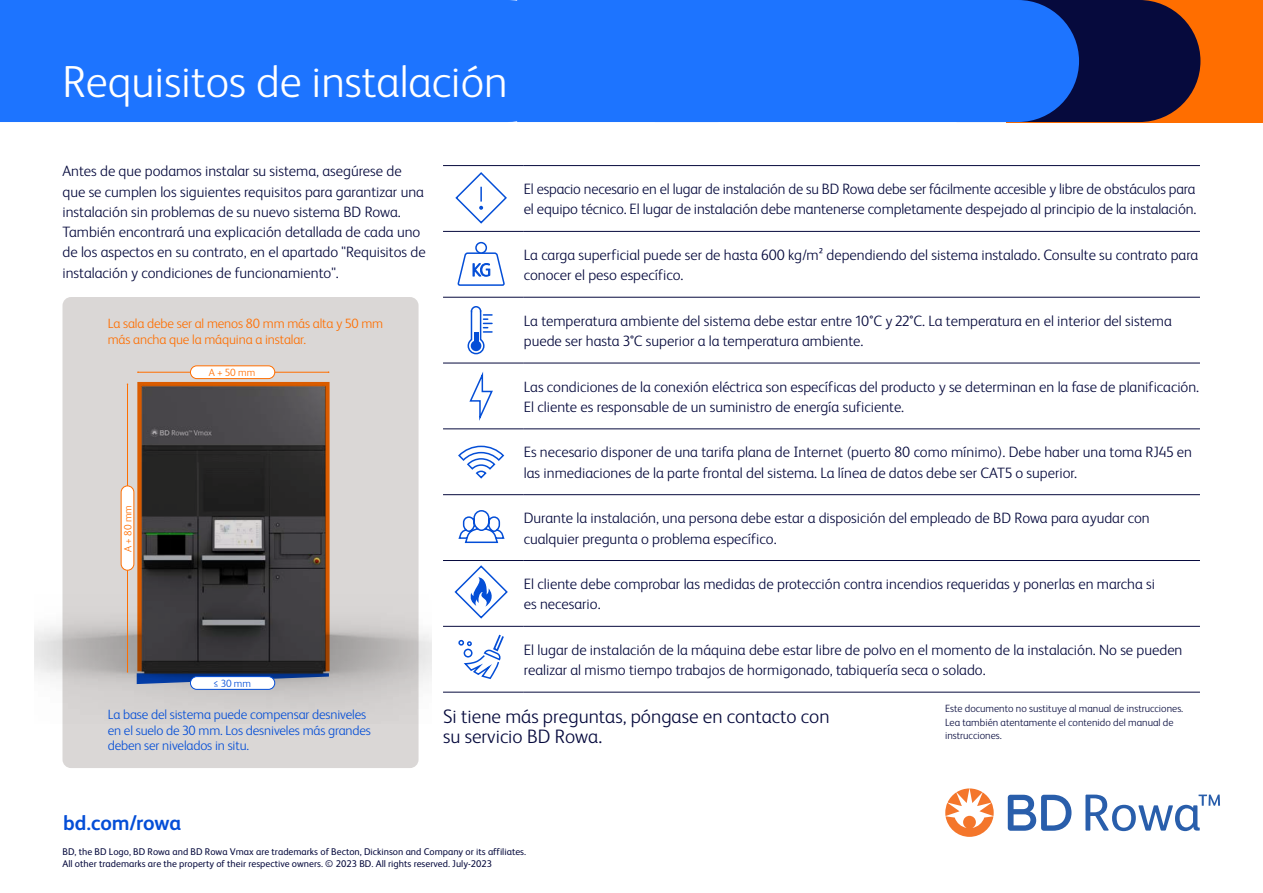
<style>
.page{position:relative;width:1263px;height:893px;background:#fff}
.page>*{position:absolute;margin:0;border:0;box-sizing:border-box;transform-origin:0 0}
.t1{font:300 45px "FS Albert Pro";color:#fff}
.t2{font:700 21px "FS Albert Pro";letter-spacing:-.005em;color:#044ed7}
.t3{font:300 19.5px/19.2px "FS Albert Pro";color:#060a3d}
.t4{font:300 15px/20.2px "FS Albert Pro";color:#060a3d}
.t5{font:300 13.5px/15.8px "FS Albert Pro";letter-spacing:-.01em;color:#044ed7}
.t6{font:300 13.5px/15.8px "FS Albert Pro";letter-spacing:-.01em;color:#ff6e00}
.t7{font:300 10.5px/13.5px "FS Albert Pro";color:#060a3d}
.t8{font:300 10.5px "FS Albert Pro";color:#ff6e00}
.t9{font:300 10.5px "FS Albert Pro";color:#044ed7}
.t10{font:9.75px/11.2px "FS Albert Pro";color:#060a3d}
</style>
<div class="page">
<div style="left:1006px;top:0;width:257px;height:122px;background:#ff6e00"></div>
<svg style="left:1079px;top:0;width:121px;height:122px;background:#201436"></svg>
<div style="left:778px;top:0;width:301px;height:122px;background:#1d74ff"></div>
<div style="left:0;top:0;width:778px;height:122px;background:#1d74ff"></div>
<svg style="left:1085px;top:795px;width:135px;height:36px"></svg>
<svg style="left:1008px;top:795px;width:63px;height:36px"></svg>
<svg style="left:945px;top:788px;width:49px;height:49px"></svg>
<img style="left:34px;top:326px;width:398px;height:398px">
<svg style="left:63px;top:297px;width:355px;height:471px;background:#a3a1a1"></svg>
<hr style="left:443px;top:165px;width:81px;height:1px;background:#060a3d">
<hr style="left:524px;top:165px;width:676px;height:1px;background:#060a3d">
<hr style="left:443px;top:231px;width:81px;height:1px;background:#060a3d">
<hr style="left:524px;top:231px;width:676px;height:1px;background:#060a3d">
<hr style="left:443px;top:297px;width:81px;height:1px;background:#060a3d">
<hr style="left:524px;top:297px;width:676px;height:1px;background:#060a3d">
<hr style="left:443px;top:363px;width:81px;height:1px;background:#060a3d">
<hr style="left:524px;top:363px;width:676px;height:1px;background:#060a3d">
<hr style="left:443px;top:428px;width:81px;height:1px;background:#060a3d">
<hr style="left:524px;top:428px;width:676px;height:1px;background:#060a3d">
<hr style="left:443px;top:494px;width:81px;height:1px;background:#060a3d">
<hr style="left:524px;top:494px;width:676px;height:1px;background:#060a3d">
<hr style="left:443px;top:560px;width:81px;height:1px;background:#060a3d">
<hr style="left:524px;top:560px;width:676px;height:1px;background:#060a3d">
<hr style="left:443px;top:626px;width:81px;height:1px;background:#060a3d">
<hr style="left:524px;top:626px;width:676px;height:1px;background:#060a3d">
<hr style="left:443px;top:692px;width:81px;height:1px;background:#060a3d">
<hr style="left:524px;top:692px;width:676px;height:1px;background:#060a3d">
<div style="left:137px;top:382px;width:193px;height:291px;border:4px solid #ff6e00"></div>
<div style="left:190px;top:677px;width:85px;height:12px;background:#fff;border-radius:6px"></div>
<div style="left:190px;top:676px;width:85px;height:14px;border:1px solid #044ed7;border-radius:6px"></div>
<svg style="left:137px;top:673px;width:192px;height:14px"></svg>
<hr style="left:138px;top:372px;width:191px;height:1px;background:#ff6e00">
<div style="left:190px;top:366px;width:85px;height:13px;background:#fff;border-radius:6px"></div>
<div style="left:190px;top:365px;width:85px;height:14px;border:1px solid #ff6e00;border-radius:6px"></div>
<hr style="left:127px;top:384px;width:1px;height:288px;background:#ff6e00">
<div style="left:121px;top:486px;width:13px;height:84px;background:#fff;border-radius:6px"></div>
<div style="left:121px;top:486px;width:13px;height:85px;border:1px solid #ff6e00;border-radius:6px"></div>
<svg style="left:454px;top:565px;width:54px;height:54px"></svg>
<svg style="left:469px;top:373px;width:24px;height:48px"></svg>
<div style="left:475px;top:242px;width:12px;height:12px;border:2px solid #044ed7;border-radius:50%"></div>
<svg style="left:457px;top:252px;width:48px;height:34px"></svg>
<svg style="left:467px;top:306px;width:25px;height:49px"></svg>
<svg style="left:458px;top:510px;width:47px;height:34px"></svg>
<svg style="left:455px;top:172px;width:52px;height:52px"></svg>
<svg style="left:458px;top:445px;width:47px;height:34px"></svg>
<svg style="left:458px;top:634px;width:46px;height:45px"></svg>
<h1 class="t1" style="left:63px;top:51px;width:447px">Requisitos de instalación</h1>
<p class="t4" style="left:63px;top:160px;width:365px">Antes de que podamos instalar su sistema, asegúrese de que se cumplen los siguientes requisitos para garantizar una instalación sin problemas de su nuevo sistema BD Rowa.<br>También encontrará una explicación detallada de cada uno de los aspectos en su contrato, en el apartado "Requisitos de instalación y condiciones de funcionamiento".</p>
<p class="t4" style="left:524px;top:178px;width:674px">El espacio necesario en el lugar de instalación de su BD Rowa debe ser fácilmente accesible y libre de obstáculos para el equipo técnico. El lugar de instalación debe mantenerse completamente despejado al principio de la instalación.</p>
<p class="t4" style="left:524px;top:244px;width:676px">La carga superficial puede ser de hasta 600 kg/m² dependiendo del sistema instalado. Consulte su contrato para conocer el peso específico.</p>
<p class="t4" style="left:524px;top:310px;width:649px">La temperatura ambiente del sistema debe estar entre 10°C y 22°C. La temperatura en el interior del sistema puede ser hasta 3°C superior a la temperatura ambiente.</p>
<p class="t4" style="left:524px;top:375px;width:677px">Las condiciones de la conexión eléctrica son específicas del producto y se determinan en la fase de planificación.<br>El cliente es responsable de un suministro de energía suficiente.</p>
<p class="t4" style="left:524px;top:441px;width:670px">Es necesario disponer de una tarifa plana de Internet (puerto 80 como mínimo). Debe haber una toma RJ45 en las inmediaciones de la parte frontal del sistema. La línea de datos debe ser CAT5 o superior.</p>
<p class="t4" style="left:524px;top:507px;width:627px">Durante la instalación, una persona debe estar a disposición del empleado de BD Rowa para ayudar con cualquier pregunta o problema específico.</p>
<p class="t4" style="left:524px;top:573px;width:633px">El cliente debe comprobar las medidas de protección contra incendios requeridas y ponerlas en marcha si es necesario.</p>
<p class="t4" style="left:524px;top:639px;width:660px">El lugar de instalación de la máquina debe estar libre de polvo en el momento de la instalación. No se pueden realizar al mismo tiempo trabajos de hormigonado, tabiquería seca o solado.</p>
<h3 class="t3" style="left:443px;top:706px;width:388px">Si tiene más preguntas, póngase en contacto con su servicio BD Rowa.</h3>
<p class="t6" style="left:108px;top:315px;width:277px">La sala debe ser al menos 80 mm más alta y 50 mm más ancha que la máquina a instalar.</p>
<p class="t8" style="left:209px;top:365px;width:48px">A + 50 mm</p>
<p class="t8" style="left:121px;top:552px;width:48px;rotate:-90deg">A + 80 mm</p>
<p class="t9" style="left:213px;top:676px;width:39px">&lt; 30 mm</p>
<p class="t5" style="left:108px;top:705px;width:265px">La base del sistema puede compensar desniveles en el suelo de 30 mm. Los desniveles más grandes deben ser nivelados in situ.</p>
<p class="t7" style="left:945px;top:701px;width:240px">Este documento no sustituye al manual de instrucciones.<br>Lea también atentamente el contenido del manual de instrucciones.</p>
<h2 class="t2" style="left:63px;top:808px;width:119px">bd.com/rowa</h2>
<p class="t10" style="left:63px;top:846px;width:465px">BD, the BD Logo, BD Rowa and BD Rowa Vmax are trademarks of Becton, Dickinson and Company or its affiliates.<br>All other trademarks are the property of their respective owners. © 2023 BD. All rights reserved. July-2023</p>
</div>
